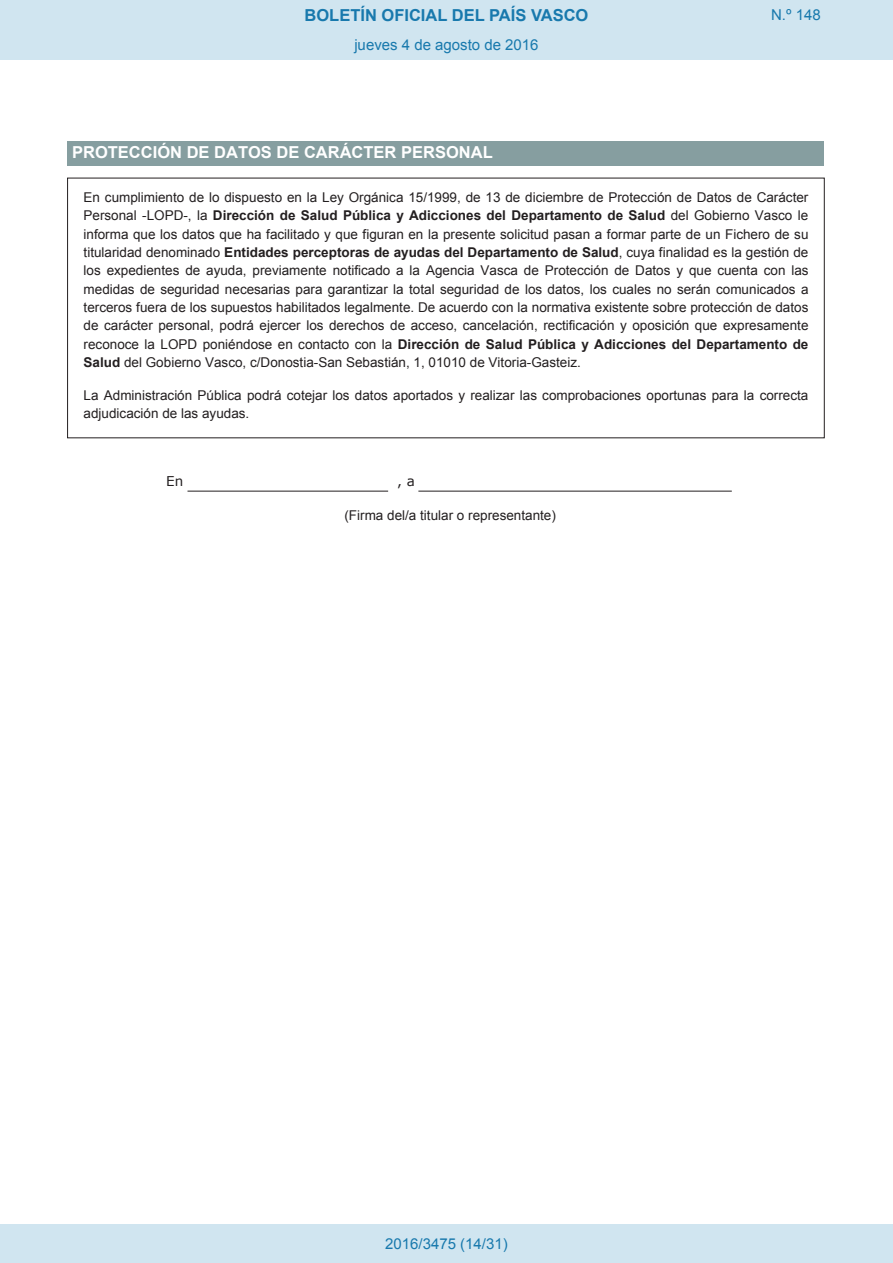
<style>
.page{position:relative;width:893px;height:1263px;background:#fff}
.page>*{position:absolute;margin:0;border:0;box-sizing:border-box;transform-origin:0 0}
.t1{font:700 16.5px "Arial";color:#fff}
.t2{font:700 16.5px "Arial";color:#1879ad}
.Paginacion_Centro{font:15px "Arial";color:#1879ad}
.t3{font:13.5px/18.3px "Arial";color:#231f20;text-align:justify}
.t4{font:13.5px "Verdana";color:#231f20}
.s1{font-weight:700}
</style>
<div class="page">
<div style="left:68px;top:141px;width:756px;height:25px;background:#869ea0"></div>
<hr style="left:418px;top:491px;width:314px;height:1px;background:#231f20">
<hr style="left:187px;top:491px;width:201px;height:1px;background:#231f20">
<div style="left:0;top:0;width:893px;height:60px;background:#d0e5f0"></div>
<div style="left:0;top:1225px;width:893px;height:38px;background:#d0e5f0"></div>
<p class="t2" style="left:305px;top:4px;width:285px">BOLETÍN OFICIAL DEL PAÍS VASCO</p>
<p class="Paginacion_Centro" style="left:771px;top:5px;width:51px">N.º 148</p>
<p class="Paginacion_Centro" style="left:354px;top:35px;width:186px">jueves 4 de agosto de 2016</p>
<p class="t1" style="left:72px;top:142px;width:422px">PROTECCIÓN DE DATOS DE CARÁCTER PERSONAL</p>
<p class="t3" style="left:84px;top:188px;width:727px">En cumplimiento de lo dispuesto en la Ley Orgánica 15/1999, de 13 de diciembre de Protección de Datos de Carácter Personal -LOPD-, la <span class="s1">Dirección de Salud Pública y Adicciones del Departamento de Salud</span> del Gobierno Vasco le informa que los datos que ha facilitado y que figuran en la presente solicitud pasan a formar parte de un Fichero de su titularidad denominado <span class="s1">Entidades perceptoras de ayudas del Departamento de Salud</span>, cuya finalidad es la gestión de los expedientes de ayuda, previamente notificado a la Agencia Vasca de Protección de Datos y que cuenta con las medidas de seguridad necesarias para garantizar la total seguridad de los datos, los cuales no serán comunicados a terceros fuera de los supuestos habilitados legalmente. De acuerdo con la normativa existente sobre protección de datos de carácter personal, podrá ejercer los derechos de acceso, cancelación, rectificación y oposición que expresamente reconoce la LOPD poniéndose en contacto con la <span class="s1">Dirección de Salud Pública y Adicciones del Departamento de Salud</span> del Gobierno Vasco, c/Donostia-San Sebastián, 1, 01010 de Vitoria-Gasteiz.</p>
<p class="t3" style="left:84px;top:386px;width:726px">La Administración Pública podrá cotejar los datos aportados y realizar las comprobaciones oportunas para la correcta adjudicación de las ayudas.</p>
<p class="t4" style="left:166px;top:472px;width:19px">En</p>
<p class="t4" style="left:397px;top:472px;width:19px">, a</p>
<p class="t3" style="left:344px;top:507px;width:213px">(Firma del/a titular o representante)</p>
<p class="Paginacion_Centro" style="left:385px;top:1234px;width:124px">2016/3475 (14/31)</p>
</div>
